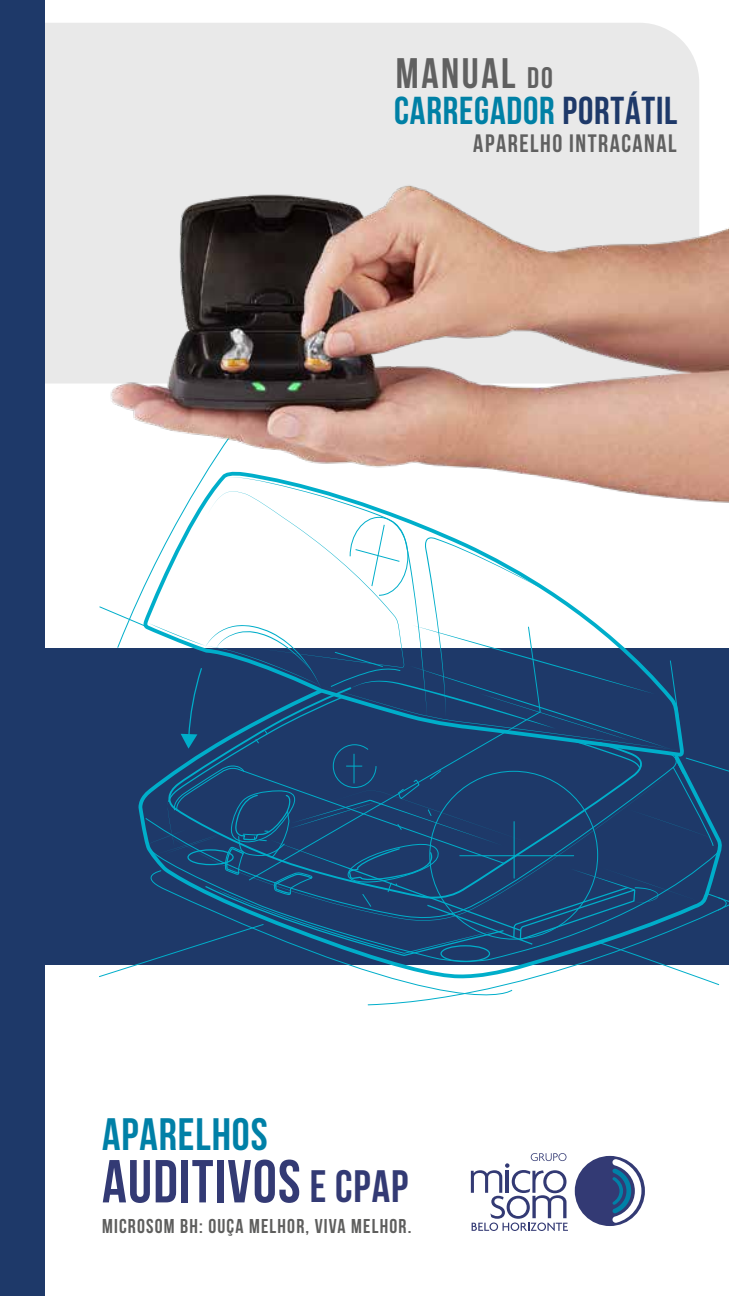
<style>
.page{position:relative;width:729px;height:1296px;background:#fff}
.page>*{position:absolute;margin:0;border:0;box-sizing:border-box;transform-origin:0 0}
.t1{font:700 60.55px "Bebas Neue";letter-spacing:.02em;color:#333a74}
.t2{font:700 45.15px "Bebas Neue";letter-spacing:.02em;color:#0080a7}
.t3{font:700 42.35px "Bebas Neue";letter-spacing:.06em;color:#606060}
.t4{font:700 38.68px "Bebas Neue";letter-spacing:.02em;color:#0080a5}
.t5{font:700 25.03px "Bebas Neue";letter-spacing:.06em;color:#606060}
.t6{font:700 19.95px "Bebas Neue";letter-spacing:.06em;color:#5e5e5d}
.s1{font-size:29.57px}
.s2{color:#1e3969}
.s3{font-size:45.15px}
</style>
<div class="page">
<div style="left:22px;top:648px;width:707px;height:316px;background:#1e3969"></div>
<div style="left:574px;top:1155px;width:71px;height:70px;background:#333a74;border-radius:50%"></div>
<svg style="left:612px;top:1158px;width:29px;height:64px"></svg>
<svg style="left:471px;top:1153px;width:97px;height:77px"></svg>
<div style="left:44px;top:23px;width:655px;height:360px;background:#e9e9e9"></div>
<div style="left:0;top:0;width:44px;height:1295px;background:#1e3969"></div>
<svg style="left:367px;top:985px;width:145px;height:21px"></svg>
<svg style="left:99px;top:547px;width:630px;height:438px"></svg>
<img style="left:64px;top:152px;width:665px;height:395px">
<h3 class="t3" style="left:396px;top:50px;width:158px">MANUAL <span class="s1">DO</span></h3>
<h3 class="t4" style="left:394px;top:89px;width:285px">CARREGADOR <span class="s2">PORTÁTIL</span></h3>
<p class="t5" style="left:473px;top:129px;width:205px">APARELHO INTRACANAL</p>
<h2 class="t2" style="left:102px;top:1109px;width:167px">APARELHOS</h2>
<h1 class="t1" style="left:102px;top:1147px;width:308px">AUDITIVOS <span class="s3">E CPAP</span></h1>
<p class="t6" style="left:102px;top:1214px;width:311px">MICROSOM BH: OUÇA MELHOR, VIVA MELHOR.</p>
</div>
